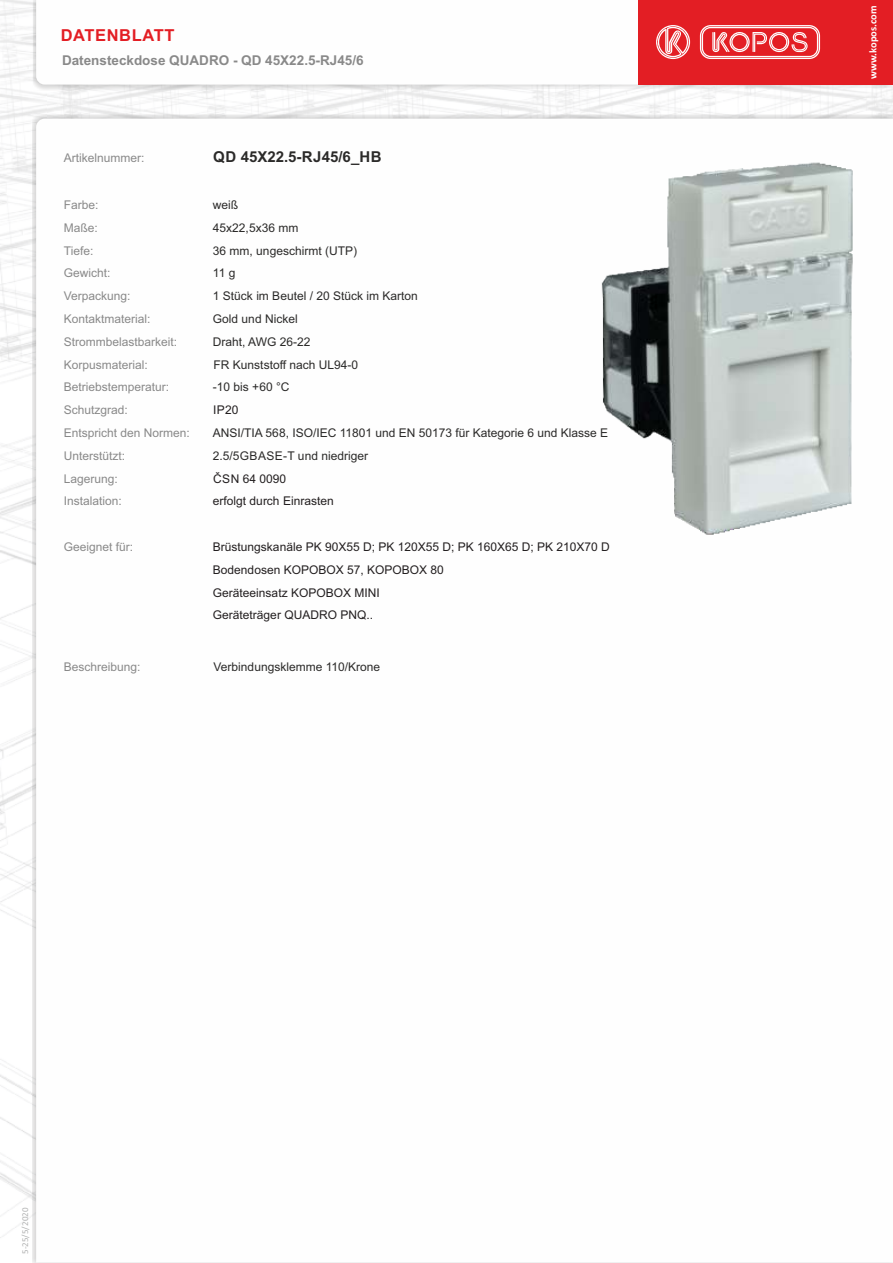
<style>
.page{position:relative;width:893px;height:1263px;background:#fff}
.page>*{position:absolute;margin:0;border:0;box-sizing:border-box;transform-origin:0 0}
.t1{font:700 16.5px "Arial";letter-spacing:.035em;color:#e31e24}
.t2{font:700 15px "Arial";color:#2b2a29}
.t3{font:700 13.5px "Arial";color:#898989}
.t4{font:12px "Arial";color:#2b2a29}
.t5{font:12px "Arial";color:#898989}
.t6{font:12px "Arial";color:#231f20}
.t7{font:700 10.5px "Calibri";color:#fefefe}
.t8{font:9px "Calibri";color:#b2b3b3}
</style>
<div class="page">
<img style="left:0;top:0;width:46px;height:1238px">
<svg style="left:36px;top:119px;width:10px;height:1119px"></svg>
<svg style="left:33px;top:0;width:860px;height:91px"></svg>
<svg style="left:36px;top:0;width:602px;height:85px"></svg>
<div style="left:638px;top:0;width:255px;height:85px;background:#e31e24"></div>
<svg style="left:700px;top:25px;width:120px;height:34px"></svg>
<svg style="left:656px;top:25px;width:34px;height:34px"></svg>
<img style="left:601px;top:162px;width:252px;height:373px">
<h1 class="t1" style="left:61px;top:29px;width:115px">DATENBLATT</h1>
<p class="t3" style="left:62px;top:55px;width:303px">Datensteckdose QUADRO - QD 45X22.5-RJ45/6</p>
<p class="t5" style="left:64px;top:154px;width:82px">Artikelnummer:</p>
<p class="t2" style="left:213px;top:151px;width:170px">QD 45X22.5-RJ45/6_HB</p>
<p class="t5" style="left:64px;top:200px;width:36px">Farbe:</p>
<p class="t4" style="left:213px;top:200px;width:27px">weiß</p>
<p class="t5" style="left:64px;top:246px;width:31px">Tiefe:</p>
<p class="t4" style="left:213px;top:246px;width:146px">36 mm, ungeschirmt (UTP)</p>
<p class="t5" style="left:64px;top:223px;width:36px">Maße:</p>
<p class="t4" style="left:213px;top:223px;width:87px">45x22,5x36 mm</p>
<p class="t5" style="left:64px;top:269px;width:48px">Gewicht:</p>
<p class="t4" style="left:213px;top:269px;width:24px">11 g</p>
<p class="t5" style="left:64px;top:291px;width:68px">Verpackung:</p>
<p class="t4" style="left:213px;top:291px;width:206px">1 Stück im Beutel / 20 Stück im Karton</p>
<p class="t5" style="left:64px;top:314px;width:88px">Kontaktmaterial:</p>
<p class="t4" style="left:213px;top:314px;width:86px">Gold und Nickel</p>
<p class="t5" style="left:64px;top:337px;width:115px">Strommbelastbarkeit:</p>
<p class="t4" style="left:213px;top:337px;width:99px">Draht, AWG 26-22</p>
<p class="t5" style="left:64px;top:360px;width:86px">Korpusmaterial:</p>
<p class="t4" style="left:214px;top:360px;width:146px">FR Kunststoff nach UL94-0</p>
<p class="t5" style="left:64px;top:383px;width:107px">Betriebstemperatur:</p>
<p class="t4" style="left:213px;top:383px;width:78px">-10 bis +60 °C</p>
<p class="t5" style="left:64px;top:405px;width:66px">Schutzgrad:</p>
<p class="t6" style="left:213px;top:405px;width:27px">IP20</p>
<p class="t5" style="left:64px;top:428px;width:128px">Entspricht den Normen:</p>
<p class="t4" style="left:213px;top:428px;width:397px">ANSI/TIA 568, ISO/IEC 11801 und EN 50173 für Kategorie 6 und Klasse E</p>
<p class="t5" style="left:64px;top:451px;width:63px">Unterstützt:</p>
<p class="t4" style="left:213px;top:451px;width:157px">2.5/5GBASE-T und niedriger</p>
<p class="t5" style="left:64px;top:474px;width:56px">Lagerung:</p>
<p class="t6" style="left:213px;top:474px;width:75px">ČSN 64 0090</p>
<p class="t5" style="left:64px;top:497px;width:60px">Instalation:</p>
<p class="t6" style="left:213px;top:497px;width:122px">erfolgt durch Einrasten</p>
<p class="t5" style="left:64px;top:542px;width:71px">Geeignet für:</p>
<p class="t6" style="left:213px;top:542px;width:398px">Brüstungskanäle PK 90X55 D; PK 120X55 D; PK 160X65 D; PK 210X70 D</p>
<p class="t6" style="left:213px;top:565px;width:232px">Bodendosen KOPOBOX 57, KOPOBOX 80</p>
<p class="t6" style="left:213px;top:588px;width:168px">Geräteeinsatz KOPOBOX MINI</p>
<p class="t6" style="left:213px;top:611px;width:162px">Geräteträger QUADRO PNQ..</p>
<p class="t5" style="left:64px;top:662px;width:78px">Beschreibung:</p>
<p class="t4" style="left:214px;top:662px;width:168px">Verbindungsklemme 110/Krone</p>
<p class="t8" style="left:21px;top:1254px;width:48px;rotate:-90deg">5-25/5/2020</p>
<p class="t7" style="left:869px;top:79px;width:75px;rotate:-90deg">www.kopos.com</p>
</div>
